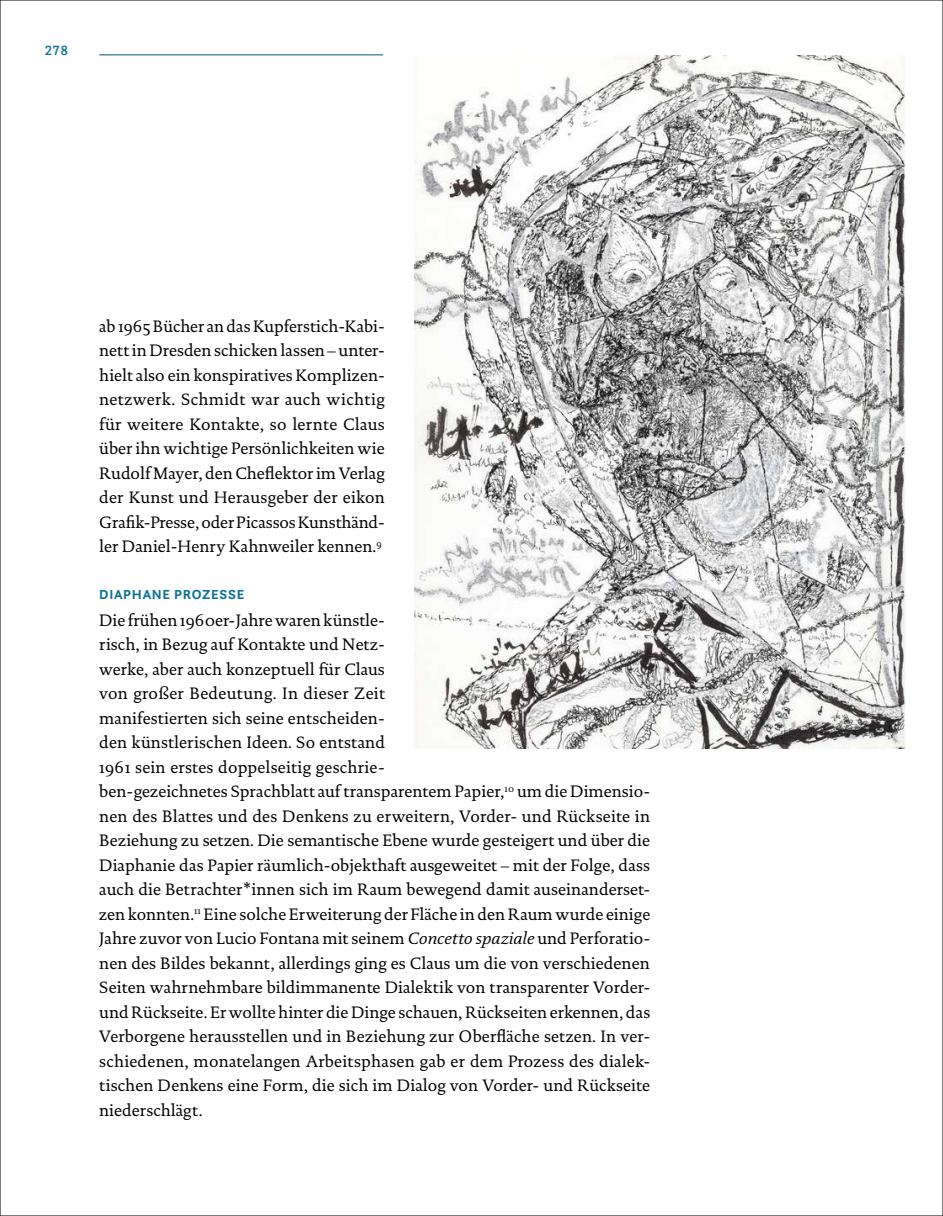
<style>
.page{position:relative;width:943px;height:1216px;background:#fff}
.page>*{position:absolute;margin:0;border:0;box-sizing:border-box;transform-origin:0 0}
.t1{font:16.8px/24.5px "DTL Documenta TOT";color:#000;text-align:justify}
.t2{font:500 14px "Questa Sans";color:#0c7492}
.t3{font:700 13.65px "Questa Sans";letter-spacing:.05em;color:#0c7492}
.s1{font-style:italic}
</style>
<div class="page">
<hr style="left:99px;top:55px;width:284px;height:1px;background:#00567f">
<img style="left:414px;top:55px;width:491px;height:693px">
<p class="t2" style="left:45px;top:41px;width:25px">278</p>
<p class="t1" style="left:99px;top:313px;width:287px">ab 1965 Bücher an das Kupferstich-Kabi&shy;nett in Dresden schicken lassen – unter&shy;hielt also ein konspiratives Komplizen&shy;netzwerk. Schmidt war auch wichtig für weitere Kontakte, so lernte Claus über ihn wichtige Persönlichkeiten wie Rudolf Mayer, den Cheflektor im Verlag der Kunst und Herausgeber der eikon Grafik-Presse, oder Picassos Kunsthänd&shy;ler Daniel-Henry Kahnweiler kennen.<sup>9</sup></p>
<p class="t3" style="left:99px;top:586px;width:146px">DIAPHANE PROZESSE</p>
<p class="t1" style="left:99px;top:607px;width:552px;text-align:left">Die frühen 1960er-Jahre waren künstle-<br>risch, in Bezug auf Kontakte und Netz-<br>werke, aber auch konzeptuell für Claus<br>von großer Bedeutung. In dieser Zeit<br>manifestierten sich seine entscheiden-<br>den künstlerischen Ideen. So entstand<br>1961 sein erstes doppelseitig geschrie-<br>ben-gezeichnetes Sprachblatt auf transparentem Papier,<sup>10</sup> um die Dimensio&shy;nen des Blattes und des Denkens zu erweitern, Vorder- und Rückseite in Beziehung zu setzen. Die semantische Ebene wurde gesteigert und über die Diaphanie das Papier räumlich-objekthaft ausgeweitet – mit der Folge, dass auch die Betrachter*innen sich im Raum bewegend damit auseinanderset&shy;zen konnten.<sup>11</sup> Eine solche Erweiterung der Fläche in den Raum wurde einige Jahre zuvor von Lucio Fontana mit seinem <span class="s1">Concetto spaziale</span> und Perforatio&shy;nen des Bildes bekannt, allerdings ging es Claus um die von verschiedenen Seiten wahrnehmbare bildimmanente Dialektik von transparenter Vorder&shy;und Rückseite. Er wollte hinter die Dinge schauen, Rückseiten erkennen, das Verborgene herausstellen und in Beziehung zur Oberfläche setzen. In ver&shy;schiedenen, monatelangen Arbeitsphasen gab er dem Prozess des dialek&shy;tischen Denkens eine Form, die sich im Dialog von Vorder- und Rückseite niederschlägt.</p>
</div>
